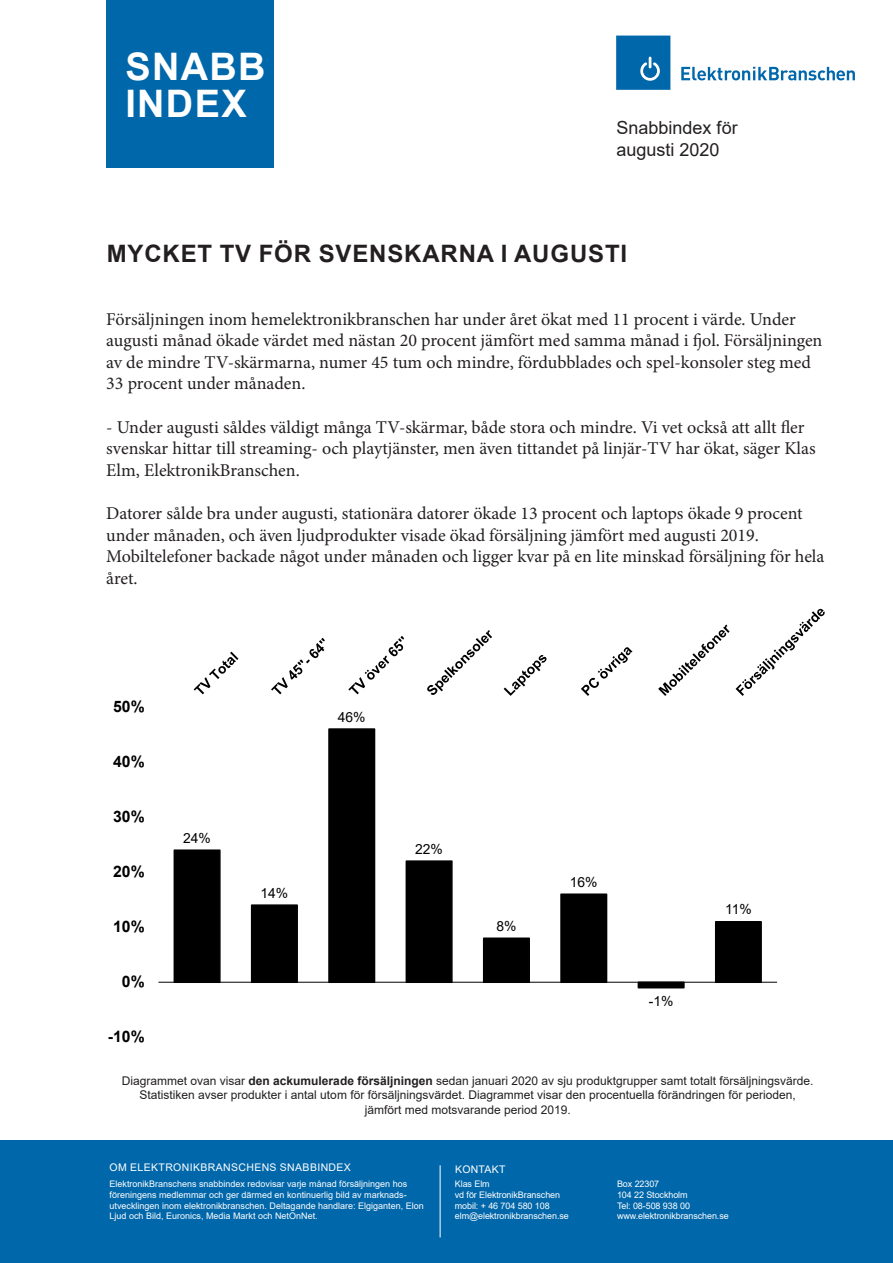
<style>
.page{position:relative;width:893px;height:1263px;background:#fff}
.page>*{position:absolute;margin:0;border:0;box-sizing:border-box;transform-origin:0 0}
.t1{font:700 37.95px "Arial";letter-spacing:.035em;color:#fff}
.t2{font:700 24px "Arial";letter-spacing:.035em;color:#231f20}
.t3{font:18px/21.6px "Minion Pro";color:#231f20}
.t4{font:18px/21.6px "Arial";color:#231f20}
.t5{font:700 16.05px "Arial";color:#000}
.t6{font:700 15.75px "Arial";color:#000}
.t7{font:13.95px "Arial";color:#000}
.t8{font:13.8px "Arial";color:#000}
.t9{font:12px/14.4px "Arial";color:#231f20;text-align:center}
.t10{font:10.5px "Arial";letter-spacing:.035em;color:#fff}
.t11{font:9px/10.8px "Arial";color:#fff}
.s1{font-weight:700}
</style>
<div class="page">
<svg style="left:681px;top:67px;width:174px;height:13px"></svg>
<svg style="left:616px;top:36px;width:54px;height:54px;background:#0f70af"></svg>
<div style="left:0;top:1141px;width:893px;height:122px;background:#0067aa"></div>
<hr style="left:440px;top:1165px;width:1px;height:72px;background:#fff">
<div style="left:106px;top:0;width:168px;height:168px;background:#0067aa"></div>
<svg style="left:173px;top:728px;width:590px;height:261px"></svg>
<hr style="left:158px;top:982px;width:619px;height:1px;background:#000">
<svg style="left:194px;top:652px;width:44px;height:42px"></svg>
<svg style="left:271px;top:638px;width:54px;height:56px"></svg>
<svg style="left:348px;top:636px;width:56px;height:58px"></svg>
<svg style="left:427px;top:630px;width:65px;height:65px"></svg>
<svg style="left:504px;top:655px;width:43px;height:41px"></svg>
<svg style="left:581px;top:647px;width:52px;height:49px"></svg>
<svg style="left:658px;top:625px;width:72px;height:71px"></svg>
<svg style="left:736px;top:609px;width:89px;height:87px"></svg>
<p class="t1" style="left:125px;top:40px;width:142px">SNABB</p>
<p class="t1" style="left:125px;top:76px;width:123px">INDEX</p>
<p class="t4" style="left:617px;top:117px;width:123px">Snabbindex för augusti 2020</p>
<p class="t2" style="left:107px;top:237px;width:522px">MYCKET TV FÖR SVENSKARNA I AUGUSTI</p>
<p class="t5" style="left:206px;top:251px;width:25px">0%</p>
<p class="t3" style="left:106px;top:308px;width:718px">Försäljningen inom hemelektronikbranschen har under året ökat med 11 procent i värde. Under augusti månad ökade värdet med nästan 20 procent jämfört med samma månad i fjol. Försäljningen av de mindre TV-skärmarna, numer 45 tum och mindre, fördubblades och spel-konsoler steg med 33 procent under månaden.</p>
<p class="t3" style="left:106px;top:416px;width:711px">- Under augusti såldes väldigt många TV-skärmar, både stora och mindre. Vi vet också att allt fler svenskar hittar till streaming- och playtjänster, men även tittandet på linjär-TV har ökat, säger Klas<br>Elm, ElektronikBranschen.</p>
<p class="t3" style="left:106px;top:502px;width:720px">Datorer sålde bra under augusti, stationära datorer ökade 13 procent och laptops ökade 9 procent under månaden, och även ljudprodukter visade ökad försäljning jämfört med augusti 2019.<br>Mobiltelefoner backade något under månaden och ligger kvar på en lite minskad försäljning för hela året.</p>
<p class="t8" style="left:295px;top:334px;width:26px">-6%</p>
<p class="t6" style="left:113px;top:695px;width:33px">50%</p>
<p class="t6" style="left:113px;top:750px;width:33px">40%</p>
<p class="t6" style="left:113px;top:805px;width:33px">30%</p>
<p class="t6" style="left:113px;top:860px;width:33px">20%</p>
<p class="t6" style="left:113px;top:916px;width:33px">10%</p>
<p class="t6" style="left:122px;top:971px;width:24px">0%</p>
<p class="t6" style="left:108px;top:1026px;width:38px">-10%</p>
<p class="t7" style="left:183px;top:828px;width:29px">24%</p>
<p class="t7" style="left:338px;top:707px;width:29px">46%</p>
<p class="t7" style="left:260px;top:883px;width:29px">14%</p>
<p class="t7" style="left:415px;top:839px;width:29px">22%</p>
<p class="t7" style="left:496px;top:916px;width:22px">8%</p>
<p class="t7" style="left:570px;top:872px;width:29px">16%</p>
<p class="t7" style="left:649px;top:992px;width:26px">-1%</p>
<p class="t7" style="left:725px;top:900px;width:28px">11%</p>
<p class="t9" style="left:122px;top:1073px;width:693px">Diagrammet ovan visar <span class="s1">den ackumulerade försäljningen</span> sedan januari 2020 av sju produktgrupper samt totalt försäljningsvärde.<br>Statistiken avser produkter i antal utom för försäljningsvärdet. Diagrammet visar den procentuella förändringen för perioden, jämfört med motsvarande period 2019.</p>
<p class="t10" style="left:110px;top:1160px;width:243px">OM ELEKTRONIKBRANSCHENS SNABBINDEX</p>
<p class="t11" style="left:110px;top:1178px;width:316px">ElektronikBranschens snabbindex redovisar varje månad försäljningen hos föreningens medlemmar och ger därmed en kontinuerlig bild av marknads&shy;utvecklingen inom elektronikbranschen. Deltagande handlare: Elgiganten, Elon Ljud och Bild, Euronics, Media Markt och NetOnNet.</p>
<p class="t10" style="left:455px;top:1162px;width:52px">KONTAKT</p>
<p class="t11" style="left:455px;top:1178px;width:115px">Klas Elm<br>vd för ElektronikBranschen mobil: + 46 704 580 108 elm@elektronikbranschen.se</p>
<p class="t11" style="left:617px;top:1178px;width:44px">Box 22307</p>
<p class="t11" style="left:617px;top:1189px;width:113px">104 22 Stockholm<br>Tel: 08-508 938 00 www.elektronikbranschen.se</p>
</div>
